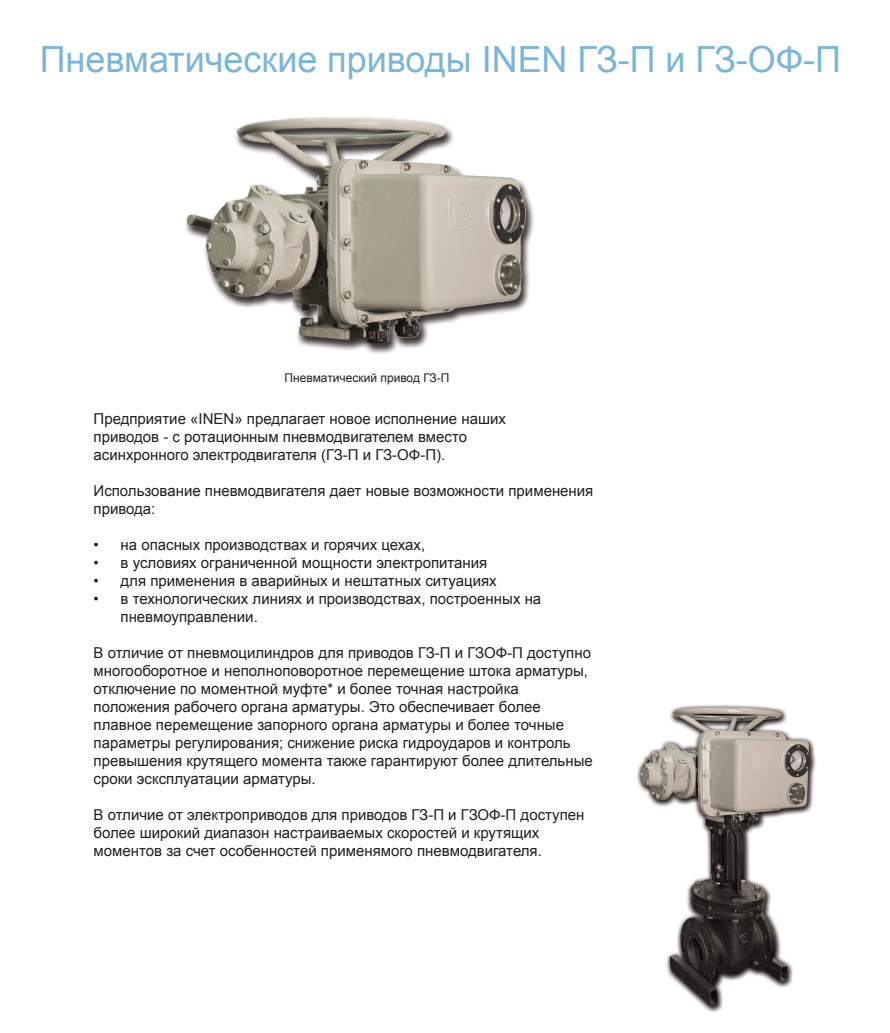
<style>
.page{position:relative;width:890px;height:1033px;background:#fff}
.page>*{position:absolute;margin:0;border:0;box-sizing:border-box;transform-origin:0 0}
.t1{font:36px "Arial";color:#79b6da}
.Paragraph_Style_2{font:15px/18px "Arial";color:#231f20}
.header_mini{font:12px "Arial";color:#231f20}
.s1{font-style:inherit}
</style>
<div class="page">
<img style="left:637px;top:705px;width:179px;height:307px">
<img style="left:185px;top:117px;width:349px;height:237px">
<p class="t1" style="left:40px;top:36px;width:803px">Пневматические приводы <span class="s1">INEN</span> ГЗ-П и ГЗ-ОФ-П</p>
<p class="header_mini" style="left:284px;top:370px;width:166px">Пневматический привод ГЗ-П</p>
<p class="Paragraph_Style_2" style="left:94px;top:409px;width:414px">Предприятие «<span class="s1">INEN</span>» предлагает новое исполнение наших приводов - с ротационным пневмодвигателем вместо асинхронного электродвигателя (ГЗ-П и ГЗ-ОФ-П).</p>
<p class="Paragraph_Style_2" style="left:94px;top:481px;width:501px">Использование пневмодвигателя дает новые возможности применения привода:</p>
<p class="Paragraph_Style_2" style="left:94px;top:535px;width:333px">• на опасных производствах и горячих цехах,</p>
<p class="Paragraph_Style_2" style="left:94px;top:553px;width:395px">• в условиях ограниченной мощности электропитания</p>
<p class="Paragraph_Style_2" style="left:94px;top:571px;width:405px">• для применения в аварийных и нештатных ситуациях</p>
<p class="Paragraph_Style_2" style="left:121px;top:589px;width:422px;text-indent:-27px">• в технологических линиях и производствах, построенных на пневмоуправлении.</p>
<p class="Paragraph_Style_2" style="left:94px;top:643px;width:501px">В отличие от пневмоцилиндров для приводов ГЗ-П и ГЗОФ-П доступно многооборотное и неполноповоротное перемещение штока арматуры, отключение по моментной муфте* и более точная настройка положения рабочего органа арматуры. Это обеспечивает более плавное перемещение запорного органа арматуры и более точные параметры регулирования; cнижение риска гидроударов и контроль превышения крутящего момента также гарантируют более длительные сроки эсксплуатации арматуры.</p>
<p class="Paragraph_Style_2" style="left:94px;top:805px;width:492px">В отличие от электроприводов для приводов ГЗ-П и ГЗОФ-П доступен более широкий диапазон настраиваемых скоростей и крутящих моментов за счет особенностей применямого пневмодвигателя.</p>
</div>
